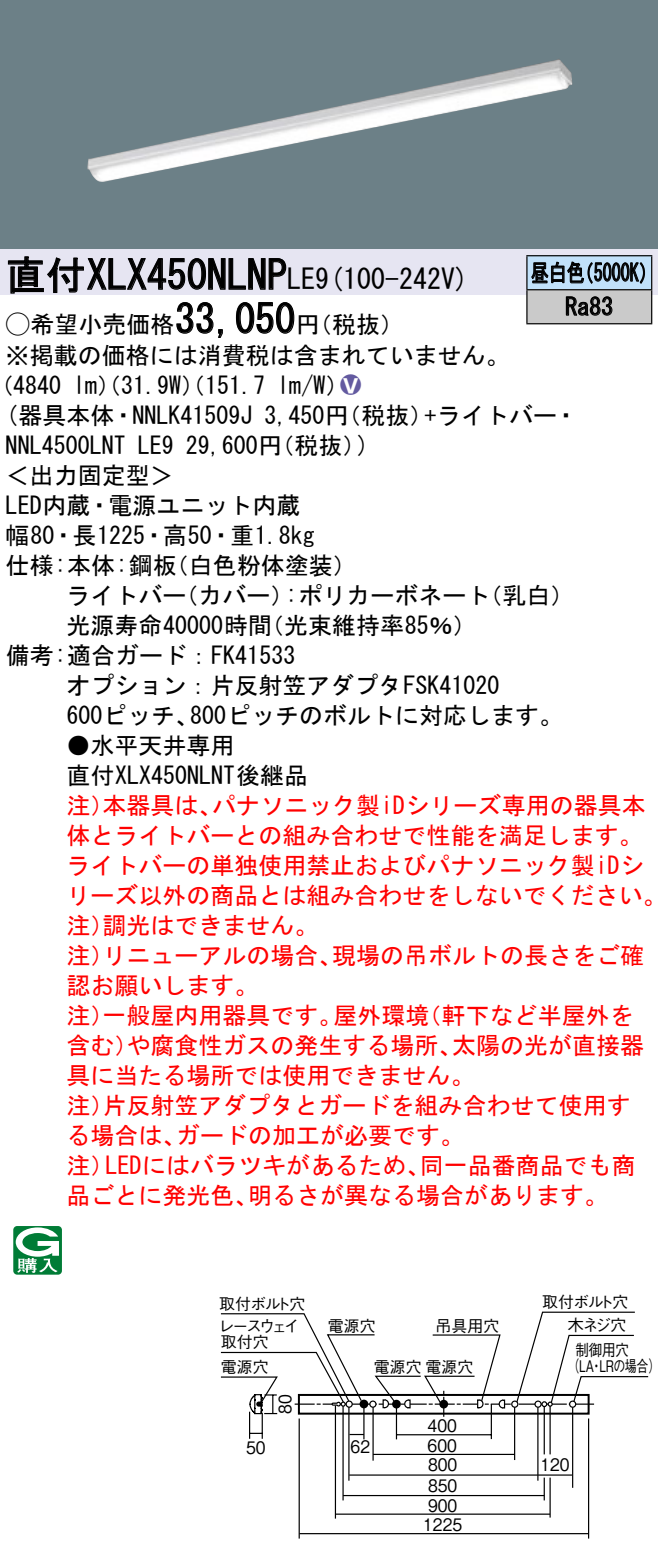
<style>
.page{position:relative;width:658px;height:1559px;background:#fff}
.page>*{position:absolute;margin:0;border:0;box-sizing:border-box;transform-origin:0 0}
.t1{font:40px "MS Gothic";color:#000}
.t2{font:28px "MS Gothic";color:#000}
.t3{font:24px/30.4px "MS Gothic";color:#000}
.t4{font:24px/30px "MS Gothic";color:#f00}
.t5{font:24px/34px "MS Gothic";color:#000;scale:.75 1}
.t6{font:24px "Ford Classification 1";color:#635aa0}
.t7{font:17.2px/19.6px "Gothic BBB Pro Medium 90 pv RKSJ H";color:#000;scale:.9 1}
.t8{font:16px "Gothic BBB Pro Medium 90 pv RKSJ H";letter-spacing:-.02em;color:#000}
.t9{font:16px/16px "Gothic BBB Pro Medium 90 pv RKSJ H";letter-spacing:-.02em;color:#000;scale:.85 1}
.t10{font:16px "Gothic BBB Pro Medium 90 pv RKSJ H";letter-spacing:-.02em;color:#000;scale:.75 1}
.s1{font-size:28px}
.s2{font-family:"Ford Classification 1"}
.s3{color:#fff}
</style>
<div class="page">
<div style="left:0;top:0;width:658px;height:249px;background:#6c8087"></div>
<img style="left:87px;top:59px;width:485px;height:123px">
<div style="left:0;top:249px;width:658px;height:46px;background:#e6e5f2"></div>
<svg style="left:7px;top:256px;width:280px;height:38px"></svg>
<svg style="left:176px;top:302px;width:47px;height:36px"></svg>
<svg style="left:236px;top:302px;width:59px;height:32px"></svg>
<svg style="left:13px;top:1226px;width:49px;height:49px"></svg>
<div style="left:527px;top:256px;width:124px;height:34px;background:#c1e1fa"></div>
<div style="left:527px;top:290px;width:124px;height:34px;background:#cacaca"></div>
<hr style="left:526px;top:255px;width:126px;height:1px;background:#000">
<hr style="left:526px;top:256px;width:1px;height:33px;background:#000">
<hr style="left:651px;top:256px;width:1px;height:33px;background:#000">
<hr style="left:526px;top:289px;width:126px;height:1px;background:#000">
<hr style="left:526px;top:290px;width:1px;height:33px;background:#000">
<hr style="left:651px;top:290px;width:1px;height:33px;background:#000">
<hr style="left:526px;top:323px;width:126px;height:1px;background:#000">
<svg style="left:531px;top:261px;width:114px;height:23px"></svg>
<svg style="left:565px;top:296px;width:47px;height:20px"></svg>
<hr style="left:372px;top:1406px;width:2px;height:55px;background:#000">
<hr style="left:348px;top:1407px;width:1px;height:74px;background:#000">
<hr style="left:342px;top:1406px;width:2px;height:94px;background:#000">
<hr style="left:543px;top:1478px;width:2px;height:22px;background:#000">
<hr style="left:537px;top:1407px;width:1px;height:74px;background:#000">
<hr style="left:335px;top:1406px;width:1px;height:113px;background:#000">
<hr style="left:549px;top:1478px;width:1px;height:40px;background:#000">
<hr style="left:543px;top:1407px;width:2px;height:47px;background:#000">
<hr style="left:549px;top:1406px;width:1px;height:48px;background:#000">
<hr style="left:298px;top:1418px;width:2px;height:121px;background:#000">
<hr style="left:588px;top:1418px;width:1px;height:121px;background:#000">
<hr style="left:373px;top:1454px;width:141px;height:1px;background:#000">
<hr style="left:349px;top:1474px;width:189px;height:2px;background:#000">
<hr style="left:343px;top:1495px;width:201px;height:1px;background:#000">
<hr style="left:335px;top:1513px;width:215px;height:2px;background:#000">
<hr style="left:299px;top:1533px;width:289px;height:1px;background:#000">
<hr style="left:514px;top:1407px;width:1px;height:53px;background:#000">
<svg style="left:220px;top:1311px;width:429px;height:128px"></svg>
<div style="left:569px;top:1401px;width:7px;height:7px;border:1px solid #000;border-radius:50%"></div>
<hr style="left:572px;top:1407px;width:1px;height:81px;background:#000">
<hr style="left:538px;top:1474px;width:34px;height:2px;background:#000">
<h1 class="t1" style="left:6px;top:255px;width:311px">直付XLX450NLNP<span class="s1">LE</span></h1>
<p class="t3" style="left:296px;top:310px;width:109px">（円税抜(</p>
<p class="t2" style="left:315px;top:265px;width:155px">(9 100-242 (V</p>
<h1 class="t1" style="left:175px;top:299px;width:121px">33,050</h1>
<p class="t3" style="left:6px;top:310px;width:505px"><span class="s2">A</span>希望小売価格<br>※掲載の価格には消費税は含まれていません。</p>
<p class="t6" style="left:340px;top:372px;width:22px">2<span class="s3">8</span></p>
<p class="t3" style="left:277px;top:370px;width:73px">l m (W/</p>
<p class="t3" style="left:-11px;top:370px;width:74px">（4840</p>
<p class="t3" style="left:73px;top:370px;width:193px">lm）（31.9 ）（W 151.7</p>
<p class="t5" style="left:565px;top:256px;width:65px;text-indent:-34px">昼白色<br>Ra83</p>
<p class="t5" style="left:575px;top:256px;width:109px">（5000 (K</p>
<p class="t3" style="left:6px;top:400px;width:248px">(器具本体・NNLK41509J</p>
<p class="t3" style="left:424px;top:400px;width:155px">+ライトバー・</p>
<p class="t3" style="left:264px;top:400px;width:170px">3,450 （円税抜）</p>
<p class="t3" style="left:186px;top:430px;width:182px">29,600 （円税抜(</p>
<p class="t3" style="left:6px;top:430px;width:121px">NNL4500LNT</p>
<p class="t3" style="left:6px;top:460px;width:169px">＜出力固定型&lt;</p>
<p class="t3" style="left:6px;top:490px;width:296px">LED内蔵・電源ユニット内蔵</p>
<p class="t3" style="left:6px;top:520px;width:310px">幅80・長1225・高50・重1.8kg</p>
<p class="t3" style="left:165px;top:550px;width:194px">（白色粉体塗装(</p>
<p class="t3" style="left:138px;top:430px;width:37px">LE9</p>
<p class="t3" style="left:6px;top:550px;width:172px">仕様:本体:鋼板</p>
<p class="t3" style="left:357px;top:430px;width:13px">(</p>
<p class="t3" style="left:66px;top:580px;width:121px">ライトバー</p>
<p class="t3" style="left:174px;top:580px;width:121px">（カバー）</p>
<p class="t3" style="left:285px;top:580px;width:206px">:ポリカーボネート</p>
<p class="t3" style="left:478px;top:580px;width:97px">（乳白(</p>
<p class="t3" style="left:66px;top:610px;width:207px">光源寿命40000時間</p>
<p class="t3" style="left:6px;top:640px;width:291px">備考:適合ガード：FK41533</p>
<p class="t3" style="left:66px;top:670px;width:434px">オプション：片反射笠アダプタFSK41020</p>
<p class="t3" style="left:190px;top:700px;width:374px">800ピッチのボルトに対応します。</p>
<p class="t3" style="left:260px;top:610px;width:218px">（光束維持率85％(</p>
<p class="t3" style="left:66px;top:700px;width:134px">600ピッチ、</p>
<p class="t3" style="left:66px;top:730px;width:243px">●水平天井専用<br>直付XLX450NLNT後継品</p>
<p class="t4" style="left:212px;top:790px;width:435px">パナソニック製iDシリーズ専用の器具本</p>
<p class="t4" style="left:66px;top:790px;width:49px">注）</p>
<p class="t4" style="left:66px;top:820px;width:577px">体とライトバーとの組み合わせで性能を満足します。</p>
<p class="t4" style="left:66px;top:850px;width:579px">ライトバーの単独使用禁止およびパナソニック製iDシ</p>
<p class="t4" style="left:66px;top:880px;width:601px">リーズ以外の商品とは組み合わせをしないでください。</p>
<p class="t4" style="left:102px;top:910px;width:217px">調光はできません。</p>
<p class="t4" style="left:102px;top:790px;width:121px">本器具は、</p>
<p class="t4" style="left:66px;top:910px;width:49px">注）</p>
<p class="t4" style="left:332px;top:940px;width:314px">現場の吊ボルトの長さをご確</p>
<p class="t4" style="left:66px;top:940px;width:193px">注）<br>認お願いします。</p>
<p class="t4" style="left:102px;top:940px;width:241px">リニューアルの場合、</p>
<p class="t4" style="left:102px;top:1000px;width:241px">一般屋内用器具です。</p>
<p class="t4" style="left:333px;top:1000px;width:97px">屋外環境</p>
<p class="t4" style="left:417px;top:1000px;width:217px">（軒下など半屋外を</p>
<p class="t4" style="left:66px;top:1000px;width:49px">注）</p>
<p class="t4" style="left:126px;top:1030px;width:337px">や腐食性ガスの発生する場所、</p>
<p class="t4" style="left:452px;top:1030px;width:194px">太陽の光が直接器</p>
<p class="t4" style="left:66px;top:1030px;width:73px">含む）</p>
<p class="t4" style="left:66px;top:1060px;width:409px">具に当たる場所では使用できません。</p>
<p class="t4" style="left:102px;top:1090px;width:529px">片反射笠アダプタとガードを組み合わせて使用す</p>
<p class="t4" style="left:66px;top:1090px;width:49px">注）</p>
<p class="t4" style="left:176px;top:1120px;width:289px">ガードの加工が必要です。</p>
<p class="t4" style="left:66px;top:1120px;width:121px">る場合は、</p>
<p class="t4" style="left:66px;top:1150px;width:49px">注）</p>
<p class="t4" style="left:105px;top:1150px;width:326px">LEDにはバラツキがあるため、</p>
<p class="t4" style="left:420px;top:1150px;width:217px">同一品番商品でも商</p>
<p class="t4" style="left:66px;top:1180px;width:193px">品ごとに発光色、</p>
<p class="t4" style="left:248px;top:1180px;width:362px">明るさが異なる場合があります。</p>
<p class="t8" style="left:219px;top:1292px;width:88px">取付ボルト穴</p>
<p class="t8" style="left:219px;top:1314px;width:83px">レースウェイ</p>
<p class="t8" style="left:221px;top:1329px;width:49px">取付穴</p>
<p class="t8" style="left:221px;top:1354px;width:49px">電源穴</p>
<p class="t7" style="left:273px;top:1414px;width:23px;rotate:-90deg">80</p>
<p class="t7" style="left:246px;top:1436px;width:23px">50</p>
<p class="t8" style="left:328px;top:1313px;width:49px">電源穴</p>
<p class="t8" style="left:435px;top:1313px;width:65px">吊具用穴</p>
<p class="t8" style="left:374px;top:1354px;width:101px">電源穴電源穴</p>
<p class="t7" style="left:350px;top:1435px;width:23px">62</p>
<p class="t7" style="left:427px;top:1414px;width:34px">400</p>
<p class="t7" style="left:427px;top:1433px;width:34px">600</p>
<p class="t7" style="left:428px;top:1473px;width:34px">850</p>
<p class="t7" style="left:428px;top:1453px;width:34px">800</p>
<p class="t7" style="left:423px;top:1493px;width:45px">900<br>1225</p>
<p class="t8" style="left:542px;top:1289px;width:88px">取付ボルト穴</p>
<p class="t8" style="left:568px;top:1312px;width:60px">木ネジ穴</p>
<p class="t9" style="left:567px;top:1340px;width:111px;text-indent:8px">制御用穴<br>（LA LRの場合(</p>
<p class="t10" style="left:590px;top:1353px;width:17px">・</p>
<p class="t7" style="left:540px;top:1453px;width:34px">120</p>
</div>
